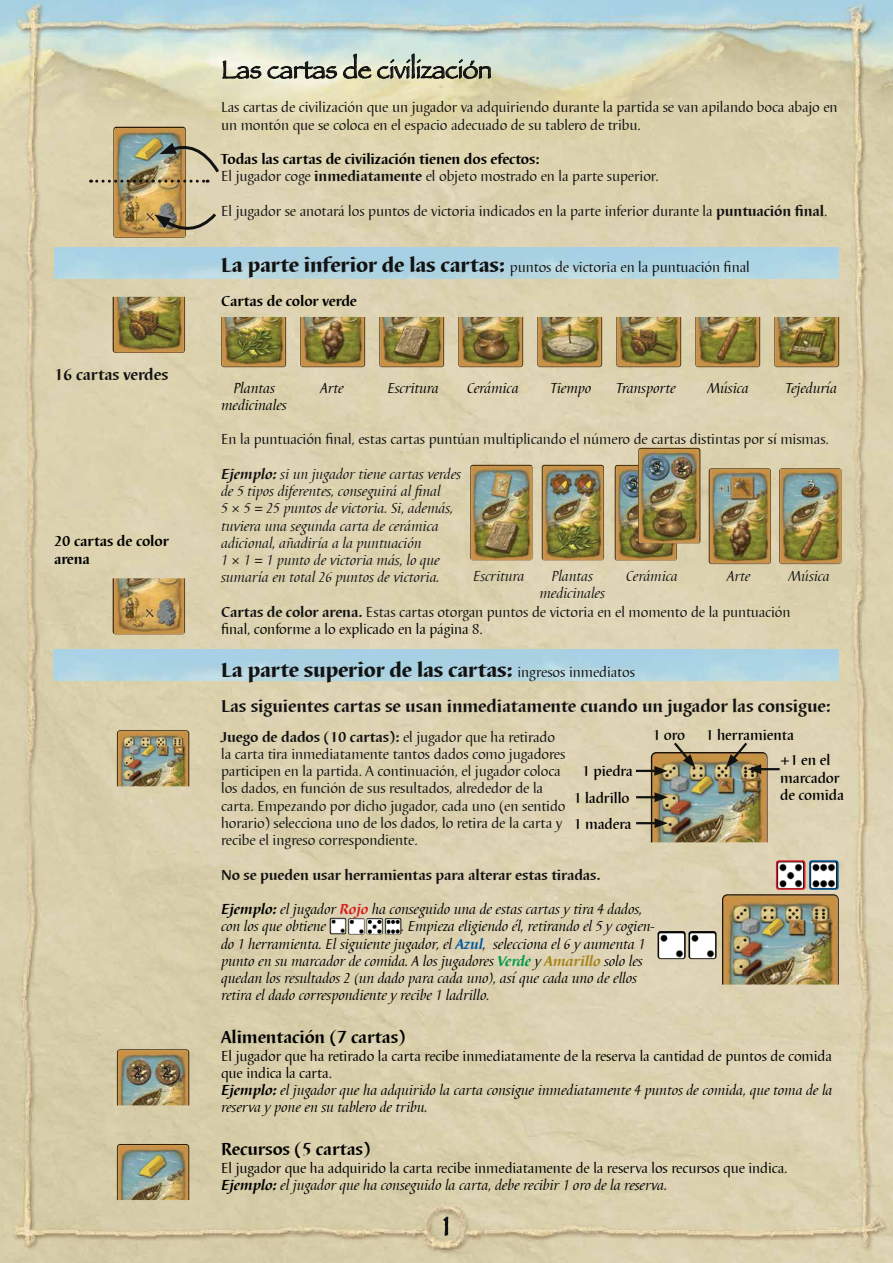
<style>
.page{position:relative;width:893px;height:1263px;background:#fff}
.page>*{position:absolute;margin:0;border:0;box-sizing:border-box;transform-origin:0 0}
.t1{font:27px "Papyrus";color:#121212;scale:.85 1}
.t2{font:25.5px "Papyrus";letter-spacing:-.01em;color:#121212}
.t3{font:800 21px "Barbedor Com";letter-spacing:-.01em;color:#121212}
.t4{font:700 18px "Barbedor Com";letter-spacing:-.01em;color:#121212}
.t5{font:700 18px "Barbedor Com";letter-spacing:-.01em;color:#000}
.t6{font:700 16.5px "Barbedor Com";letter-spacing:-.01em;color:#121212}
.t7{font:15px/17.2px "Barbedor Com";letter-spacing:-.01em;color:#121212}
.t8{font:italic 15px/17.2px "Barbedor T";letter-spacing:-.01em;color:#000}
.t9{font:italic 15px/17.2px "Barbedor Com";letter-spacing:-.01em;color:#121212}
.t10{font:italic 15px/17.2px "Barbedor Com";letter-spacing:-.01em;color:#000}
.t11{font:15px/17.2px "Barbedor Com";letter-spacing:-.01em;color:#000}
.t12{font:700 15px/17.2px "Barbedor T";letter-spacing:-.01em;color:#000}
.t13{font:500 15px/26px "Barbedor Com";letter-spacing:-.01em;color:#000}
.t14{font:700 15px "Barbedor Com";letter-spacing:-.01em;color:#121212}
.s1{font-weight:700}
.s2{font-weight:800;font-size:21px}
.s3{color:#000}
.s4{font-weight:400;font-size:15px}
.s5{font-family:"Barbedor Com";font-weight:700}
.s6{font-family:"Barbedor Com";font-weight:700;color:#d71e1b}
.s7{font-family:"Barbedor Com";font-weight:700;color:#005a9d}
.s8{font-family:"Barbedor Com";font-weight:700;color:#009848}
.s9{font-family:"Barbedor Com";font-weight:700;color:#a68319}
.s10{font-style:normal}
.s11{font-weight:700;font-style:italic}
.s12{font-style:italic}
</style>
<div class="page">
<img style="left:0;top:0;width:893px;height:1263px">
<img style="left:54px;top:247px;width:785px;height:31px">
<img style="left:113px;top:127px;width:73px;height:111px">
<svg style="left:154px;top:210px;width:65px;height:22px"></svg>
<img style="left:91px;top:143px;width:131px;height:40px">
<img style="left:113px;top:297px;width:72px;height:56px">
<img style="left:221px;top:317px;width:65px;height:50px">
<img style="left:300px;top:317px;width:65px;height:50px">
<img style="left:379px;top:317px;width:65px;height:50px">
<img style="left:458px;top:317px;width:65px;height:50px">
<img style="left:537px;top:317px;width:65px;height:50px">
<img style="left:616px;top:317px;width:65px;height:50px">
<img style="left:695px;top:317px;width:65px;height:50px">
<img style="left:774px;top:317px;width:65px;height:50px">
<img style="left:470px;top:465px;width:63px;height:95px">
<img style="left:542px;top:465px;width:62px;height:95px">
<img style="left:615px;top:465px;width:62px;height:96px">
<img style="left:638px;top:448px;width:62px;height:96px">
<img style="left:709px;top:468px;width:62px;height:96px">
<img style="left:779px;top:468px;width:62px;height:96px">
<img style="left:113px;top:578px;width:72px;height:56px">
<img style="left:54px;top:649px;width:785px;height:31px">
<img style="left:117px;top:730px;width:72px;height:56px">
<img style="left:651px;top:752px;width:116px;height:90px">
<hr style="left:636px;top:796px;width:23px;height:2px;background:#121212">
<svg style="left:655px;top:792px;width:13px;height:10px"></svg>
<hr style="left:636px;top:822px;width:23px;height:2px;background:#121212">
<svg style="left:655px;top:818px;width:13px;height:10px"></svg>
<hr style="left:636px;top:770px;width:22px;height:2px;background:#121212">
<svg style="left:654px;top:740px;width:41px;height:36px"></svg>
<hr style="left:757px;top:768px;width:23px;height:2px;background:#121212">
<svg style="left:726px;top:740px;width:35px;height:34px"></svg>
<img style="left:722px;top:894px;width:117px;height:90px">
<img style="left:812px;top:863px;width:24px;height:24px">
<div style="left:809px;top:860px;width:30px;height:30px;border:2px solid #005a9d;border-radius:2px"></div>
<img style="left:779px;top:863px;width:23px;height:24px">
<div style="left:776px;top:860px;width:29px;height:30px;border:2px solid #d81f27;border-radius:2px"></div>
<img style="left:658px;top:931px;width:28px;height:28px">
<img style="left:688px;top:931px;width:28px;height:28px">
<img style="left:117px;top:1049px;width:72px;height:56px">
<img style="left:117px;top:1144px;width:72px;height:56px">
<svg style="left:443px;top:1199px;width:6px;height:40px"></svg>
<svg style="left:222px;top:43px;width:269px;height:42px;background:#c3cbba"></svg>
<img style="left:385px;top:918px;width:16px;height:16px">
<img style="left:367px;top:918px;width:16px;height:16px">
<img style="left:330px;top:918px;width:16px;height:16px">
<img style="left:348px;top:918px;width:17px;height:17px">
<p class="t6" style="left:54px;top:366px;width:116px">16 cartas verdes</p>
<p class="t12" style="left:54px;top:533px;width:116px">20 cartas de color arena</p>
<h2 class="t2" style="left:221px;top:54px;width:272px">Las cartas de civilización</h2>
<p class="t7" style="left:221px;top:99px;width:618px">Las cartas de civilización que un jugador va adquiriendo durante la partida se van apilando boca abajo en un montón que se coloca en el espacio adecuado de su tablero de tribu.</p>
<p class="t12" style="left:221px;top:151px;width:320px">Todas las cartas de civilización tienen dos efectos:</p>
<p class="t7" style="left:221px;top:168px;width:439px">El jugador coge <span class="s1">inmediatamente</span> el objeto mostrado en la parte superior.</p>
<p class="t7" style="left:221px;top:203px;width:608px">El jugador se anotará los puntos de victoria indicados en la parte inferior durante la <span class="s1">puntuación final</span>.</p>
<p class="t7" style="left:221px;top:259px;width:530px"><span class="s2">La parte inferior de las cartas:</span> puntos de victoria en la puntuación final</p>
<p class="t12" style="left:221px;top:293px;width:137px">Cartas de color verde</p>
<p class="t8" style="left:233px;top:379px;width:43px">Plantas</p>
<p class="t8" style="left:320px;top:379px;width:25px">Arte</p>
<p class="t8" style="left:388px;top:379px;width:53px">Escritura</p>
<p class="t8" style="left:467px;top:379px;width:54px">Cerámica</p>
<p class="t8" style="left:550px;top:379px;width:43px">Tiempo</p>
<p class="t8" style="left:616px;top:379px;width:61px">Transporte</p>
<p class="t8" style="left:707px;top:379px;width:43px">Música</p>
<p class="t8" style="left:785px;top:379px;width:54px">Tejeduría</p>
<p class="t8" style="left:221px;top:397px;width:67px">medicinales</p>
<p class="t7" style="left:221px;top:431px;width:609px">En la puntuación final, estas cartas puntúan multiplicando el número de cartas distintas por sí mismas.</p>
<p class="t9" style="left:221px;top:466px;width:242px"><span class="s1">Ejemplo:</span> si un jugador tiene cartas verdes de 5 tipos diferentes, conseguirá al final<br>5 × 5 = 25 puntos de victoria. Si, además, tuviera una segunda carta de cerámica adicional, añadiría a la puntuación<br>1 × 1 = 1 punto de victoria más, lo que sumaría en total 26 puntos de victoria.</p>
<p class="t7" style="left:221px;top:604px;width:571px"><span class="s1">Cartas de color arena.</span> Estas cartas otorgan puntos de victoria en el momento de la puntuación <span class="s3">final, conforme a lo explicado en la página 8.</span></p>
<h3 class="t3" style="left:221px;top:658px;width:416px">La parte superior de las cartas: <span class="s4">ingresos inmediatos</span></h3>
<p class="t4" style="left:221px;top:696px;width:611px">Las siguientes cartas se usan inmediatamente cuando un jugador las consigue:</p>
<p class="t7" style="left:221px;top:729px;width:346px"><span class="s1">Juego de dados (10 cartas):</span> el jugador que ha retirado la carta tira inmediatamente tantos dados como jugadores participen en la partida. A continuación, el jugador coloca los dados, en función de sus resultados, alrededor de la carta. Empezando por dicho jugador, cada uno (en sentido horario) selecciona uno de los dados, lo retira de la carta y recibe el ingreso correspondiente.</p>
<p class="t14" style="left:221px;top:866px;width:381px">No se pueden usar herramientas para alterar estas tiradas.</p>
<p class="t8" style="left:221px;top:901px;width:423px"><span class="s5">Ejemplo:</span> el jugador <span class="s6">Rojo</span> ha conseguido una de estas cartas y tira 4 dados, con los que obtiene</p>
<p class="t9" style="left:473px;top:568px;width:53px">Escritura</p>
<p class="t9" style="left:552px;top:568px;width:43px">Plantas</p>
<p class="t9" style="left:626px;top:568px;width:54px">Cerámica</p>
<p class="t9" style="left:727px;top:568px;width:25px">Arte</p>
<p class="t9" style="left:789px;top:568px;width:43px">Música</p>
<p class="t9" style="left:539px;top:585px;width:67px">medicinales</p>
<p class="t13" style="left:653px;top:722px;width:34px">1 oro</p>
<p class="t13" style="left:780px;top:722px;width:52px;text-indent:-74px">1 herramienta<br>+1 en el</p>
<p class="t13" style="left:780px;top:770px;width:65px;line-height:17.2px">marcador de comida</p>
<p class="t13" style="left:582px;top:759px;width:52px">1 piedra</p>
<p class="t13" style="left:574px;top:785px;width:57px">1 ladrillo</p>
<p class="t13" style="left:574px;top:812px;width:59px">1 madera</p>
<p class="t8" style="left:221px;top:918px;width:435px;text-indent:180px">. Empieza eligiendo él, retirando el 5 y cogien&shy;do 1 herramienta. El siguiente jugador, el <span class="s7">Azul</span>, selecciona el 6 y aumenta 1 punto en su marcador de comida. A los jugadores <span class="s8">Verde</span> y <span class="s9">Amarillo</span> solo les quedan los resultados 2 (un dado para cada uno), así que cada uno de ellos retira el dado correspondiente y recibe 1 ladrillo.</p>
<p class="t5" style="left:221px;top:1027px;width:186px">Alimentación (7 cartas)</p>
<p class="t10" style="left:221px;top:1048px;width:613px"><span class="s10">El jugador que ha retirado la carta recibe inmediatamente de la reserva la cantidad de puntos de comida que indica la carta.<br></span><span class="s1">Ejemplo:</span> el jugador que ha adquirido la carta consigue inmediatamente 4 puntos de comida, que toma de la reserva y pone en su tablero de tribu.</p>
<p class="t5" style="left:221px;top:1139px;width:151px">Recursos (5 cartas)</p>
<p class="t11" style="left:221px;top:1160px;width:568px">El jugador que ha adquirido la carta recibe inmediatamente de la reserva los recursos que indica.<br><span class="s11">Ejemplo:</span> <span class="s12">el jugador que ha conseguido la carta, debe recibir 1 oro de la reserva.</span></p>
<h1 class="t1" style="left:444px;top:1209px;width:8px">1</h1>
</div>
